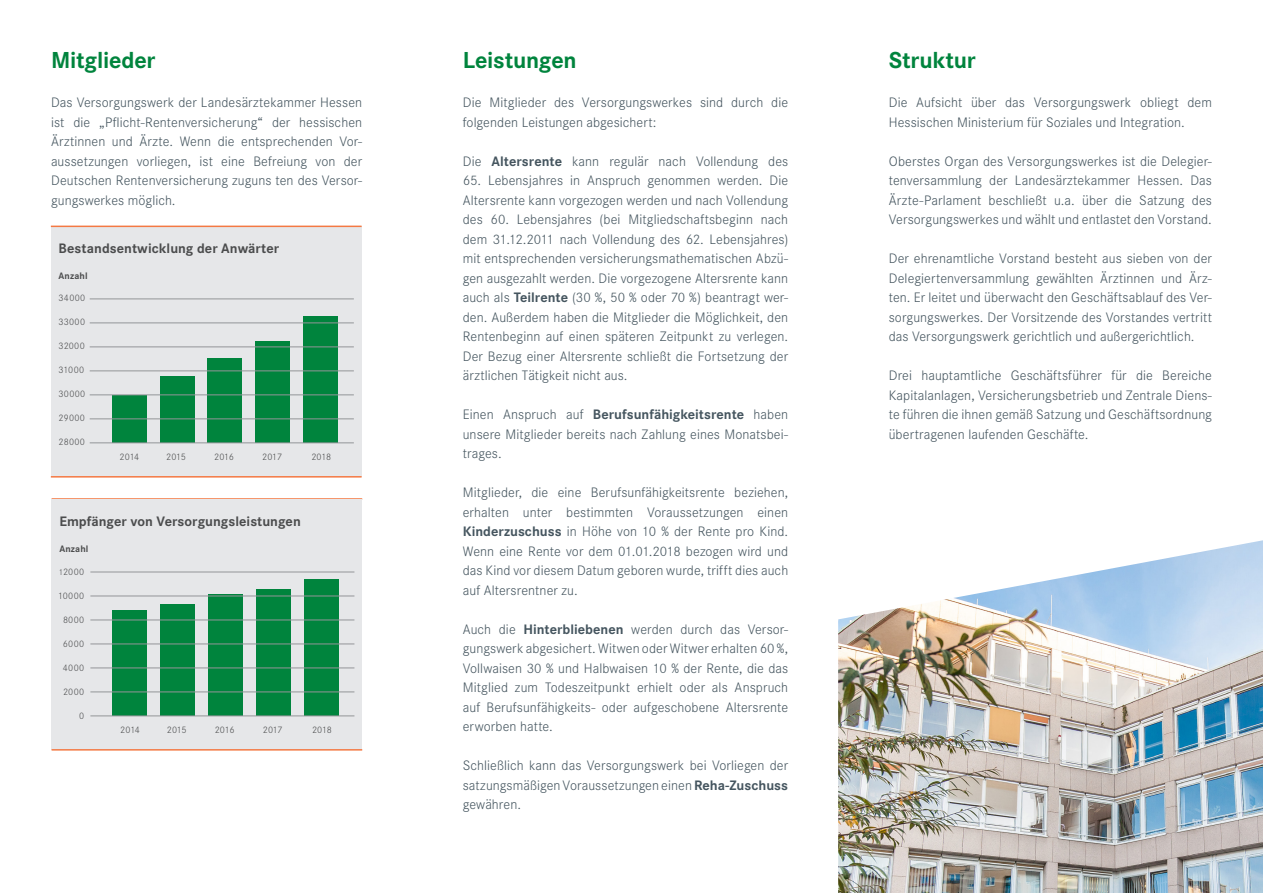
<style>
.page{position:relative;width:1263px;height:893px;background:#fff}
.page>*{position:absolute;margin:0;border:0;box-sizing:border-box;transform-origin:0 0}
.Headline{font:700 24px "Corporate S";letter-spacing:-.01em;color:#00843d}
.Fließtext{font:300 14.25px/19.5px "Corporate S";letter-spacing:.005em;color:#45555f;text-align:justify}
.t1{font:700 14.25px "Corporate S";letter-spacing:.005em;color:#4b4c4d}
.t2{font:300 9.75px "Corporate S";letter-spacing:.01em;color:#4b4c4d}
.t3{font:700 9.75px "Corporate S";letter-spacing:.015em;color:#4b4c4d}
.s1{font-size:8.85px}
.s2{font-weight:700}
</style>
<div class="page">
<img style="left:838px;top:540px;width:425px;height:353px">
<div style="left:51px;top:227px;width:311px;height:250px;background:#e6e7e9"></div>
<div style="left:112px;top:395px;width:35px;height:47px;background:#00843d"></div>
<div style="left:160px;top:376px;width:35px;height:66px;background:#00843d"></div>
<div style="left:207px;top:358px;width:35px;height:84px;background:#00843d"></div>
<div style="left:255px;top:341px;width:35px;height:101px;background:#00843d"></div>
<div style="left:303px;top:316px;width:35px;height:126px;background:#00843d"></div>
<hr style="left:90px;top:299px;width:264px;height:1px;background:#939598">
<hr style="left:90px;top:322px;width:264px;height:1px;background:#939598">
<hr style="left:90px;top:346px;width:264px;height:1px;background:#939598">
<hr style="left:90px;top:370px;width:264px;height:1px;background:#939598">
<hr style="left:90px;top:394px;width:264px;height:1px;background:#939598">
<hr style="left:90px;top:418px;width:264px;height:1px;background:#939598">
<hr style="left:90px;top:442px;width:264px;height:1px;background:#939598">
<hr style="left:51px;top:476px;width:311px;height:2px;background:#f47943">
<hr style="left:51px;top:226px;width:311px;height:1px;background:#f47943">
<hr style="left:52px;top:498px;width:310px;height:2px;background:#f47943">
<div style="left:52px;top:500px;width:310px;height:250px;background:#e6e7e9"></div>
<div style="left:112px;top:610px;width:35px;height:105px;background:#00843d"></div>
<div style="left:160px;top:604px;width:35px;height:111px;background:#00843d"></div>
<div style="left:208px;top:594px;width:35px;height:121px;background:#00843d"></div>
<div style="left:256px;top:589px;width:35px;height:126px;background:#00843d"></div>
<div style="left:304px;top:579px;width:35px;height:136px;background:#00843d"></div>
<hr style="left:90px;top:572px;width:264px;height:1px;background:#939598">
<hr style="left:90px;top:596px;width:264px;height:1px;background:#939598">
<hr style="left:90px;top:620px;width:264px;height:1px;background:#939598">
<hr style="left:90px;top:644px;width:264px;height:1px;background:#939598">
<hr style="left:90px;top:668px;width:264px;height:1px;background:#939598">
<hr style="left:90px;top:691px;width:264px;height:1px;background:#939598">
<hr style="left:90px;top:715px;width:264px;height:1px;background:#939598">
<hr style="left:52px;top:749px;width:310px;height:2px;background:#f47943">
<p class="Headline" style="left:51px;top:46px;width:106px">Mitglieder</p>
<p class="Fließtext" style="left:51px;top:93px;width:313px">Das Versorgungswerk der Landesärztekammer Hessen ist die „Pflicht-Rentenversicherung“ der hessischen Ärztinnen und Ärzte. Wenn die entsprechenden Vor&shy;aussetzungen vorliegen, ist eine Befreiung von der Deutschen Rentenversicherung zuguns ten des Versor&shy;gungswerkes möglich.</p>
<p class="t1" style="left:59px;top:240px;width:222px">Bestandsentwicklung der Anwärter</p>
<p class="t3" style="left:59px;top:270px;width:31px">Anzahl</p>
<p class="t2" style="left:59px;top:292px;width:28px">34000</p>
<p class="t2" style="left:59px;top:316px;width:28px">33000</p>
<p class="t2" style="left:59px;top:340px;width:28px">32000</p>
<p class="t2" style="left:59px;top:364px;width:27px">31000</p>
<p class="t2" style="left:59px;top:388px;width:28px">30000</p>
<p class="t2" style="left:59px;top:412px;width:28px">29000</p>
<p class="t2" style="left:59px;top:436px;width:28px">28000</p>
<p class="t2" style="left:120px;top:451px;width:21px">2014</p>
<p class="t2" style="left:166px;top:451px;width:21px">2015</p>
<p class="t2" style="left:214px;top:451px;width:21px">2016</p>
<p class="t2" style="left:262px;top:451px;width:21px">2017</p>
<p class="t2" style="left:311px;top:451px;width:21px">2018</p>
<p class="t1" style="left:59px;top:513px;width:243px">Empfänger von Versorgungsleistungen</p>
<p class="t3" style="left:59px;top:543px;width:31px">Anzahl</p>
<p class="t2" style="left:59px;top:566px;width:27px"><span class="s1">1</span>2000</p>
<p class="t2" style="left:58px;top:590px;width:28px">10000</p>
<p class="t2" style="left:63px;top:614px;width:23px">8000</p>
<p class="t2" style="left:63px;top:638px;width:23px">6000</p>
<p class="t2" style="left:63px;top:662px;width:23px">4000</p>
<p class="t2" style="left:63px;top:686px;width:23px">2000</p>
<p class="t2" style="left:79px;top:710px;width:7px">0</p>
<p class="t2" style="left:120px;top:724px;width:21px">2014</p>
<p class="t2" style="left:167px;top:724px;width:21px">2015</p>
<p class="t2" style="left:215px;top:724px;width:21px">2016</p>
<p class="t2" style="left:263px;top:724px;width:21px">2017</p>
<p class="t2" style="left:312px;top:724px;width:21px">2018</p>
<p class="Headline" style="left:463px;top:46px;width:115px">Leistungen</p>
<p class="Fließtext" style="left:463px;top:93px;width:327px">Die Mitglieder des Versorgungswerkes sind durch die folgenden Leistungen abgesichert:</p>
<p class="Fließtext" style="left:463px;top:151px;width:327px">Die <span class="s2">Altersrente</span> kann regulär nach Vollendung des</p>
<p class="Fließtext" style="left:463px;top:171px;width:327px">65. Lebensjahres in Anspruch genommen werden. Die Altersrente kann vorgezogen werden und nach Vollendung des 60. Lebensjahres (bei Mitgliedschaftsbeginn nach dem 31.12.2011 nach Vollendung des 62. Lebensjahres) mit entsprechenden versicherungsmathematischen Abzü&shy;gen ausgezahlt werden. Die vorgezogene Altersrente kann auch als <span class="s2">Teilrente</span> (30 %, 50 % oder 70 %) beantragt wer&shy;den. Außerdem haben die Mitglieder die Möglichkeit, den Rentenbeginn auf einen späteren Zeitpunkt zu verlegen.<br>Der Bezug einer Altersrente schließt die Fortsetzung der ärztlichen Tätigkeit nicht aus.</p>
<p class="Fließtext" style="left:463px;top:405px;width:327px">Einen Anspruch auf <span class="s2">Berufsunfähigkeitsrente</span> haben unsere Mitglieder bereits nach Zahlung eines Monatsbei&shy;trages.</p>
<p class="Fließtext" style="left:463px;top:483px;width:327px">Mitglieder, die eine Berufsunfähigkeitsrente beziehen, erhalten unter bestimmten Voraussetzungen einen <span class="s2">Kinderzuschuss</span> in Höhe von 10 % der Rente pro Kind.<br>Wenn eine Rente vor dem 01.01.2018 bezogen wird und das Kind vor diesem Datum geboren wurde, trifft dies auch auf Altersrentner zu.</p>
<p class="Fließtext" style="left:463px;top:619px;width:327px">Auch die <span class="s2">Hinterbliebenen</span> werden durch das Versor&shy;gungswerk abgesichert. Witwen oder Witwer erhalten 60 %, Vollwaisen 30 % und Halbwaisen 10 % der Rente, die das Mitglied zum Todeszeitpunkt erhielt oder als Anspruch auf Berufsunfähigkeits- oder aufgeschobene Altersrente erworben hatte.</p>
<p class="Fließtext" style="left:463px;top:756px;width:327px">Schließlich kann das Versorgungswerk bei Vorliegen der satzungsmäßigen Voraussetzungen einen <span class="s2">Reha-Zuschuss </span>gewähren.</p>
<p class="Headline" style="left:889px;top:46px;width:89px">Struktur</p>
<p class="Fließtext" style="left:889px;top:93px;width:325px">Die Aufsicht über das Versorgungswerk obliegt dem<br>Hessischen Ministerium für Soziales und Integration.</p>
<p class="Fließtext" style="left:889px;top:151px;width:325px">Oberstes Organ des Versorgungswerkes ist die Delegier&shy;tenversammlung der Landesärztekammer Hessen. Das Ärzte-Parlament beschließt u.a. über die Satzung des Versorgungswerkes und wählt und entlastet den Vorstand.</p>
<p class="Fließtext" style="left:889px;top:249px;width:325px">Der ehrenamtliche Vorstand besteht aus sieben von der Delegiertenversammlung gewählten Ärztinnen und Ärz&shy;ten. Er leitet und überwacht den Geschäftsablauf des Ver&shy;sorgungswerkes. Der Vorsitzende des Vorstandes vertritt das Versorgungswerk gerichtlich und außergerichtlich.</p>
<p class="Fließtext" style="left:889px;top:366px;width:325px">Drei hauptamtliche Geschäftsführer für die Bereiche Kapitalanlagen, Versicherungsbetrieb und Zentrale Diens&shy;te führen die ihnen gemäß Satzung und Geschäftsordnung übertragenen laufenden Geschäfte.</p>
</div>
